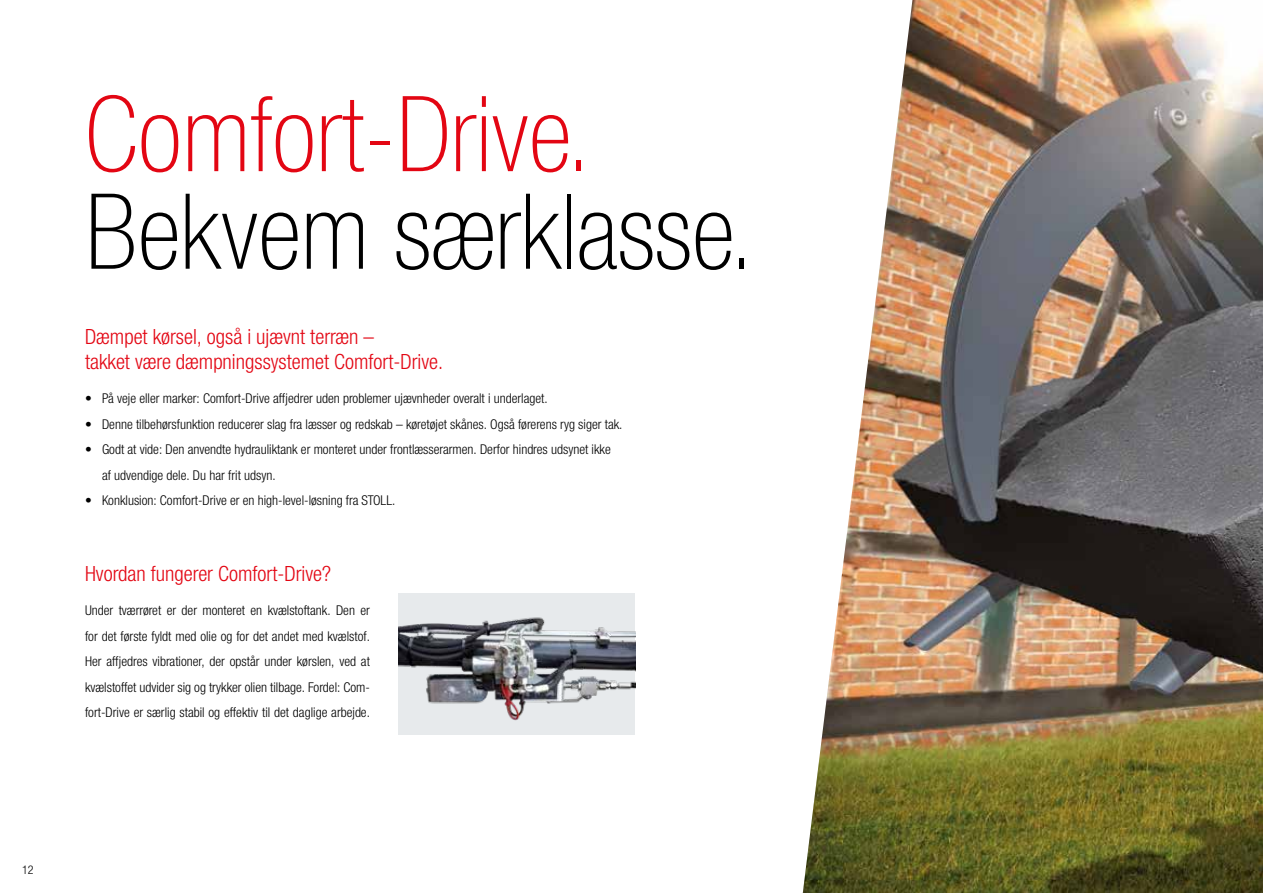
<style>
.page{position:relative;width:1263px;height:893px;background:#fff}
.page>*{position:absolute;margin:0;border:0;box-sizing:border-box;transform-origin:0 0}
.t1{font:100 condensed 105px "Helvetica Neue";color:#000}
.t2{font:100 condensed 105px "Helvetica Neue";color:#e30613}
.t3{font:300 condensed 21px/25.5px "Helvetica Neue LTW1 G";color:#e30613}
.t4{font:300 condensed 13.5px/25.5px "Helvetica Neue LTW1 G";color:#000}
.t5{font:300 condensed 12px "Helvetica Neue LTW1 G";color:#000}
</style>
<div class="page">
<img style="left:803px;top:0;width:460px;height:893px">
<div style="left:398px;top:593px;width:237px;height:142px;background:#e7eaec"></div>
<img style="left:398px;top:617px;width:237px;height:104px">
<h1 class="t2" style="left:85px;top:75px;width:507px">Comfort-Drive.</h1>
<h1 class="t1" style="left:85px;top:173px;width:670px">Bekvem særklasse.</h1>
<h2 class="t3" style="left:85px;top:324px;width:360px">Dæmpet kørsel, også i ujævnt terræn –<br>takket være dæmpningssystemet Comfort-Drive.</h2>
<p class="t4" style="left:85px;top:386px;width:464px">• På veje eller marker: Comfort-Drive affjedrer uden problemer ujævnheder overalt i underlaget.</p>
<p class="t4" style="left:85px;top:411px;width:539px">• Denne tilbehørsfunktion reducerer slag fra læsser og redskab – køretøjet skånes. Også førerens ryg siger tak.</p>
<p class="t4" style="left:102px;top:437px;width:510px;text-indent:-17px">• Godt at vide: Den anvendte hydrauliktank er monteret under frontlæsserarmen. Derfor hindres udsynet ikke af udvendige dele. Du har frit udsyn.</p>
<p class="t4" style="left:85px;top:488px;width:312px">• Konklusion: Comfort-Drive er en high-level-løsning fra STOLL.</p>
<h2 class="t3" style="left:85px;top:561px;width:248px">Hvordan fungerer Comfort-Drive?</h2>
<p class="t4" style="left:85px;top:598px;width:286px;text-align:justify">Under tværrøret er der monteret en kvælstoftank. Den er for det første fyldt med olie og for det andet med kvælstof.<br>Her affjedres vibrationer, der opstår under kørslen, ved at kvælstoffet udvider sig og trykker olien tilbage. Fordel: Com&shy;fort-Drive er særlig stabil og effektiv til det daglige arbejde.</p>
<p class="t5" style="left:22px;top:863px;width:13px">12</p>
</div>
